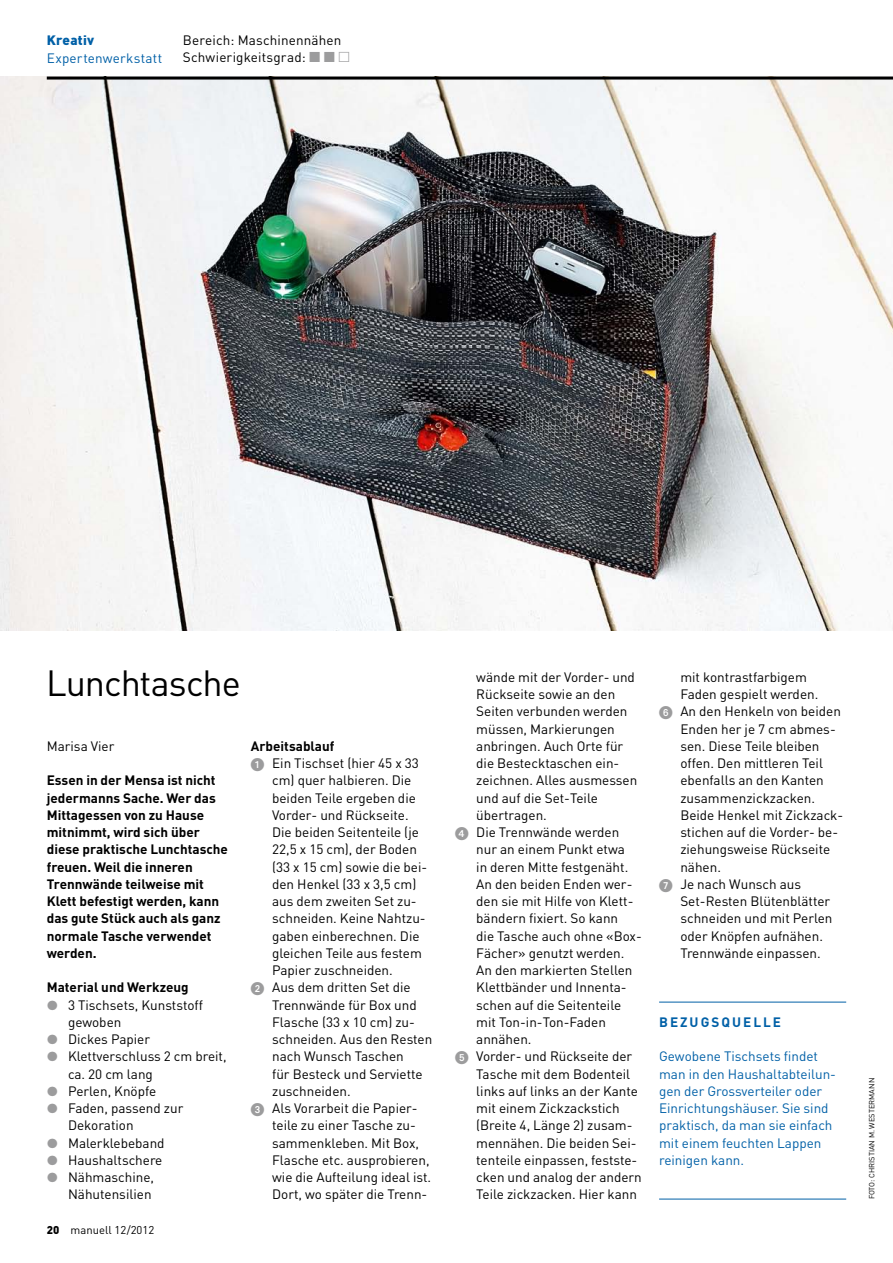
<style>
.page{position:relative;width:893px;height:1263px;background:#fff}
.page>*{position:absolute;margin:0;border:0;box-sizing:border-box;transform-origin:0 0}
._01_Haupttitel{font:36px "DIN";letter-spacing:-.03em;color:#000}
._03_Grundschrift_Ein{font:13.5px/17.2px "DIN";color:#000}
._02_Lead{font:700 13.5px/17.2px "DIN";color:#000;text-align:justify}
.Box_Text{font:13.5px/17.2px "DIN";color:#0060a7}
._04_Untertitel{font:700 13.5px "DIN";color:#000}
.Rubrik_2{font:13.5px "DIN";letter-spacing:.015em;color:#0060a7}
.Box_Titel_mit_Linie{font:700 13.5px "DIN";letter-spacing:.15em;color:#0060a7}
._02_Autor{font:13.5px "DIN";color:#000}
.Rubrik_1{font:900 13.5px "DIN";letter-spacing:.02em;color:#0060a7}
.t1{font:11.25px "DIN";color:#000}
.Fotonachweis{font:7.5px "DIN";color:#000}
.s1{font-family:"European Pi Three";color:#9c9c9d}
.s2{font-weight:900}
.s3{font-family:"European Pi One";color:#9c9c9d}
</style>
<div class="page">
<img style="left:0;top:77px;width:893px;height:553px">
<hr style="left:47px;top:77px;width:846px;height:3px;background:#000">
<hr style="left:659px;top:1199px;width:187px;height:1px;background:#0060a7">
<hr style="left:659px;top:1002px;width:187px;height:1px;background:#0060a7">
<p class="Rubrik_1" style="left:47px;top:31px;width:49px">Kreativ</p>
<p class="Rubrik_2" style="left:47px;top:49px;width:117px">Expertenwerkstatt</p>
<p class="_03_Grundschrift_Ein" style="left:183px;top:31px;width:160px">Bereich: Maschinennähen</p>
<p class="_03_Grundschrift_Ein" style="left:183px;top:48px;width:124px">Schwierigkeitsgrad:</p>
<p class="_01_Haupttitel" style="left:46px;top:660px;width:196px">Lunchtasche</p>
<p class="_02_Autor" style="left:47px;top:738px;width:69px">Marisa Vier</p>
<p class="_02_Lead" style="left:47px;top:771px;width:171px">Essen in der Mensa ist nicht jedermanns Sache. Wer das Mittagessen von zu Hause</p>
<p class="_02_Lead" style="left:47px;top:823px;width:155px">mitnimmt, wird sich über</p>
<p class="_02_Lead" style="left:47px;top:840px;width:183px;text-align:left">diese praktische Lunchtasche freuen. Weil die inneren<br>Trennwände teilweise mit<br>Klett befestigt werden, kann das gute Stück auch als ganz normale Tasche verwendet werden.</p>
<p class="_04_Untertitel" style="left:47px;top:979px;width:144px">Material und Werkzeug</p>
<p class="_03_Grundschrift_Ein" style="left:68px;top:996px;width:136px;text-indent:-21px"><span class="s1">P</span> 3 Tischsets, Kunststoff gewoben</p>
<p class="_03_Grundschrift_Ein" style="left:47px;top:1030px;width:105px"><span class="s1">P</span> Dickes Papier</p>
<p class="_03_Grundschrift_Ein" style="left:68px;top:1048px;width:160px;text-indent:-21px"><span class="s1">P</span> Klettverschluss 2 cm breit, ca. 20 cm lang</p>
<p class="_03_Grundschrift_Ein" style="left:47px;top:1082px;width:111px"><span class="s1">P</span> Perlen, Knöpfe</p>
<p class="_03_Grundschrift_Ein" style="left:68px;top:1099px;width:117px;text-indent:-21px"><span class="s1">P</span> Faden, passend zur<br>Dekoration</p>
<p class="_03_Grundschrift_Ein" style="left:47px;top:1134px;width:119px"><span class="s1">P</span> Malerklebeband</p>
<p class="_03_Grundschrift_Ein" style="left:47px;top:1151px;width:117px"><span class="s1">P</span> Haushaltschere</p>
<p class="_03_Grundschrift_Ein" style="left:47px;top:1168px;width:109px;text-align:right"><span class="s1">P</span> Nähmaschine,<br>Nähutensilien</p>
<p class="t1" style="left:47px;top:1223px;width:109px"><span class="s2">20</span> manuell 12/2012</p>
<p class="_04_Untertitel" style="left:251px;top:737px;width:85px">Arbeitsablauf</p>
<p class="_03_Grundschrift_Ein" style="left:272px;top:754px;width:157px;text-indent:-21px"><span class="s3">1</span> Ein Tischset (hier 45 x 33 cm) quer halbieren. Die beiden Teile ergeben die<br>Vorder- und Rückseite.<br>Die beiden Seitenteile (je<br>22,5 x 15 cm), der Boden (33 x 15 cm) sowie die bei&shy;den Henkel (33 x 3,5 cm) aus dem zweiten Set zu&shy;schneiden. Keine Nahtzu&shy;gaben einberechnen. Die gleichen Teile aus festem<br>Papier zuschneiden.</p>
<p class="_03_Grundschrift_Ein" style="left:272px;top:979px;width:162px;text-indent:-21px"><span class="s3">2</span> Aus dem dritten Set die<br>Trennwände für Box und<br>Flasche (33 x 10 cm) zu&shy;schneiden. Aus den Resten nach Wunsch Taschen<br>für Besteck und Serviette zuschneiden.</p>
<p class="_03_Grundschrift_Ein" style="left:272px;top:1099px;width:161px;text-indent:-21px"><span class="s3">3</span> Als Vorarbeit die Papier&shy;teile zu einer Tasche zu&shy;sammenkleben. Mit Box,<br>Flasche etc. ausprobieren, wie die Aufteilung ideal ist.<br>Dort, wo später die Trenn-</p>
<p class="_03_Grundschrift_Ein" style="left:476px;top:668px;width:163px">wände mit der Vorder- und<br>Rückseite sowie an den<br>Seiten verbunden werden müssen, Markierungen anbringen. Auch Orte für die Bestecktaschen ein&shy;zeichnen. Alles ausmessen und auf die Set-Teile</p>
<p class="_03_Grundschrift_Ein" style="left:476px;top:806px;width:72px">übertragen.</p>
<p class="_03_Grundschrift_Ein" style="left:476px;top:823px;width:167px;text-indent:-21px"><span class="s3">4</span> Die Trennwände werden nur an einem Punkt etwa<br>in deren Mitte festgenäht.<br>An den beiden Enden wer&shy;den sie mit Hilfe von Klett&shy;bändern fixiert. So kann<br>die Tasche auch ohne «Box-<br>Fächer» genutzt werden.<br>An den markierten Stellen<br>Klettbänder und Innenta&shy;schen auf die Seitenteile mit Ton-in-Ton-Faden annähen.</p>
<p class="_03_Grundschrift_Ein" style="left:476px;top:1048px;width:167px;text-indent:-21px"><span class="s3">5</span> Vorder- und Rückseite der<br>Tasche mit dem Bodenteil links auf links an der Kante mit einem Zickzackstich (Breite 4, Länge 2) zusam&shy;mennähen. Die beiden Sei&shy;tenteile einpassen, festste&shy;cken und analog der andern<br>Teile zickzacken. Hier kann</p>
<p class="_03_Grundschrift_Ein" style="left:680px;top:668px;width:139px">mit kontrastfarbigem<br>Faden gespielt werden.</p>
<p class="_03_Grundschrift_Ein" style="left:680px;top:703px;width:164px;text-indent:-21px"><span class="s3">6</span> An den Henkeln von beiden<br>Enden her je 7 cm abmes&shy;sen. Diese Teile bleiben offen. Den mittleren Teil ebenfalls an den Kanten zusammenzickzacken.<br>Beide Henkel mit Zickzack&shy;stichen auf die Vorder- be&shy;ziehungsweise Rückseite nähen.</p>
<p class="_03_Grundschrift_Ein" style="left:680px;top:875px;width:154px;text-indent:-21px"><span class="s3">7</span> Je nach Wunsch aus<br>Set-Resten Blütenblätter schneiden und mit Perlen oder Knöpfen aufnähen.<br>Trennwände einpassen.</p>
<p class="Box_Titel_mit_Linie" style="left:659px;top:1013px;width:124px">BEZUGSQUELLE</p>
<p class="Box_Text" style="left:659px;top:1048px;width:178px">Gewobene Tischsets findet man in den Haushaltabteilun&shy;gen der Grossverteiler oder<br>Einrichtungshäuser. Sie sind praktisch, da man sie einfach mit einem feuchten Lappen</p>
<p class="Box_Text" style="left:659px;top:1151px;width:87px">reinigen kann.</p>
<p class="Fotonachweis" style="left:867px;top:1199px;width:123px;rotate:-90deg">FOTO: CHRISTIAN M. WESTERMANN</p>
</div>
